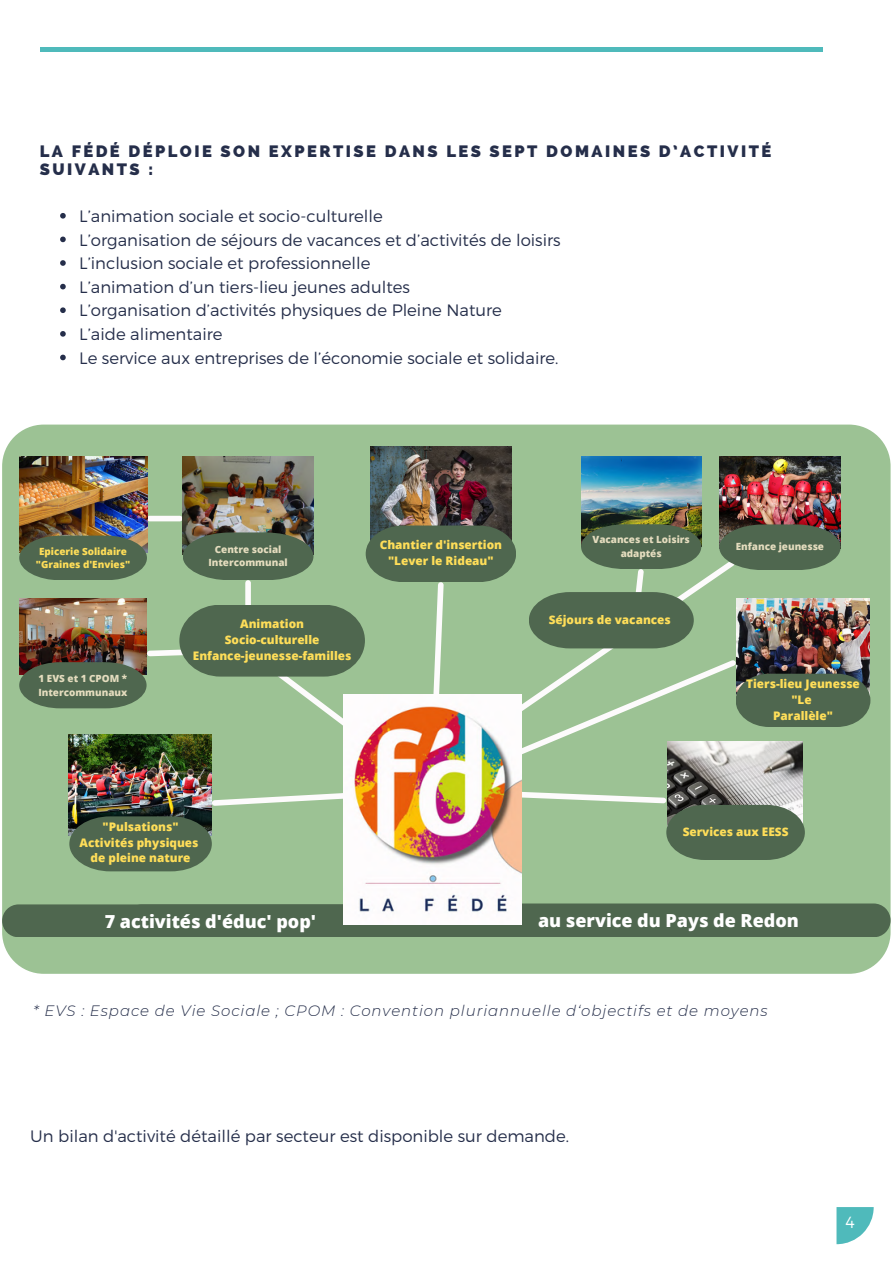
<style>
.page{position:relative;width:893px;height:1264px;background:#fff}
.page>*{position:absolute;margin:0;border:0;box-sizing:border-box;transform-origin:0 0}
.t1{font:800 18px "Open Sans";color:#fff}
.t2{font:300 16.5px "Montserrat";color:#252e4a}
.t3{font:800 16.5px/18px "Raleway";letter-spacing:.15em;color:#252e4a}
.t4{font:300 16.2px "Montserrat";color:#fff}
.t5{font:italic 300 15px "Montserrat";letter-spacing:.06em;color:#252e4a}
.t6{font:800 11.7px "Open Sans";color:#ffde59}
.t7{font:800 9.9px/13.5px "Open Sans";color:#e4dcbe;text-align:center}
.t8{font:800 9.9px/13.5px "Open Sans";color:#ffde59;text-align:center}
</style>
<div class="page">
<hr style="left:40px;top:48px;width:782px;height:3px;background:#4fbabb">
<svg style="left:836px;top:1207px;width:37px;height:37px"></svg>
<div style="left:2px;top:424px;width:888px;height:549px;background:#9cc294;border-radius:42px"></div>
<div style="left:149px;top:516px;width:31px;height:5px;background:#fdfbfc"></div>
<img style="left:719px;top:457px;width:121px;height:67px">
<img style="left:370px;top:446px;width:142px;height:78px">
<img style="left:581px;top:457px;width:120px;height:67px">
<img style="left:183px;top:457px;width:130px;height:67px">
<img style="left:19px;top:457px;width:128px;height:67px">
<img style="left:19px;top:524px;width:851px;height:347px">
<div style="left:125px;top:904px;width:416px;height:33px;background:#4f674f;border-radius:16px"></div>
<div style="left:446px;top:903px;width:444px;height:34px;background:#4f674f"></div>
<div style="left:2px;top:904px;width:417px;height:33px;background:#4f674f;border-radius:16px"></div>
<img style="left:343px;top:695px;width:179px;height:229px">
<svg style="left:60px;top:213px;width:6px;height:5px"></svg>
<svg style="left:60px;top:236px;width:6px;height:6px"></svg>
<svg style="left:60px;top:260px;width:6px;height:6px"></svg>
<svg style="left:60px;top:284px;width:6px;height:5px"></svg>
<svg style="left:60px;top:307px;width:6px;height:6px"></svg>
<svg style="left:60px;top:331px;width:6px;height:6px"></svg>
<svg style="left:60px;top:354px;width:6px;height:6px"></svg>
<p class="t3" style="left:40px;top:142px;width:733px">LA FÉDÉ DÉPLOIE SON EXPERTISE DANS LES SEPT DOMAINES D’ACTIVITÉ<br>SUIVANTS :</p>
<p class="t2" style="left:79px;top:205px;width:305px">L’animation sociale et socio-culturelle</p>
<p class="t2" style="left:79px;top:229px;width:483px">L’organisation de séjours de vacances et d’activités de loisirs</p>
<p class="t2" style="left:79px;top:252px;width:293px">L’inclusion sociale et professionnelle</p>
<p class="t2" style="left:79px;top:276px;width:332px">L’animation d’un tiers-lieu jeunes adultes</p>
<p class="t2" style="left:79px;top:300px;width:424px">L’organisation d’activités physiques de Pleine Nature</p>
<p class="t2" style="left:79px;top:323px;width:145px">L’aide alimentaire</p>
<p class="t2" style="left:79px;top:347px;width:481px">Le service aux entreprises de l’économie sociale et solidaire.</p>
<p class="t8" style="left:36px;top:544px;width:96px">Epicerie Solidaire "Graines d'Envies"</p>
<p class="t7" style="left:39px;top:672px;width:90px">1 EVS et 1 CPOM *</p>
<p class="t7" style="left:38px;top:685px;width:91px">Intercommunaux</p>
<p class="t7" style="left:208px;top:542px;width:81px">Centre social<br>Intercommunal</p>
<p class="t6" style="left:240px;top:615px;width:65px">Animation</p>
<p class="t6" style="left:225px;top:631px;width:96px">Socio-culturelle</p>
<p class="t6" style="left:193px;top:647px;width:160px">Enfance-jeunesse-familles</p>
<p class="t7" style="left:592px;top:533px;width:99px">Vacances et Loisirs</p>
<p class="t7" style="left:620px;top:546px;width:42px">adaptés</p>
<p class="t6" style="left:380px;top:536px;width:124px">Chantier d'insertion</p>
<p class="t7" style="left:735px;top:539px;width:90px">Enfance jeunesse</p>
<p class="t6" style="left:388px;top:552px;width:107px">"Lever le Rideau"</p>
<p class="t6" style="left:548px;top:611px;width:123px">Séjours de vacances</p>
<p class="t6" style="left:746px;top:675px;width:115px">Tiers-lieu Jeunesse</p>
<p class="t6" style="left:791px;top:691px;width:22px">"Le</p>
<p class="t6" style="left:773px;top:707px;width:61px">Parallèle"</p>
<p class="t6" style="left:103px;top:818px;width:77px">"Pulsations"</p>
<p class="t6" style="left:80px;top:834px;width:120px">Activités physiques</p>
<p class="t6" style="left:91px;top:850px;width:101px">de pleine nature</p>
<p class="t6" style="left:682px;top:823px;width:107px">Services aux EESS</p>
<p class="t1" style="left:105px;top:908px;width:213px">7 activités d'éduc' pop'</p>
<p class="t1" style="left:538px;top:907px;width:262px">au service du Pays de Redon</p>
<p class="t5" style="left:33px;top:1001px;width:736px">* EVS : Espace de Vie Sociale ; CPOM : Convention pluriannuelle d‘objectifs et de moyens</p>
<p class="t2" style="left:30px;top:1125px;width:540px">Un bilan d'activité détaillé par secteur est disponible sur demande.</p>
<p class="t4" style="left:845px;top:1211px;width:11px">4</p>
</div>
